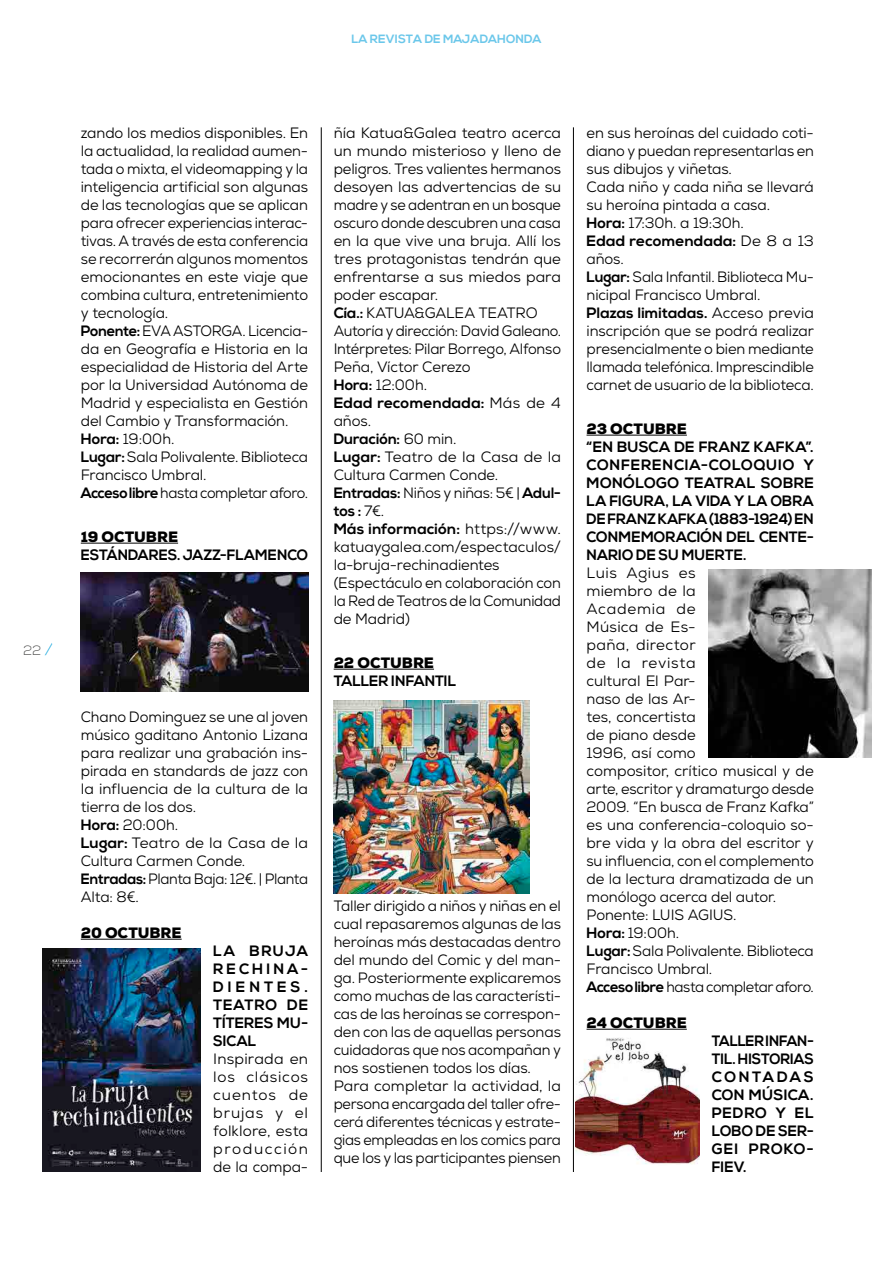
<style>
.page{position:relative;width:893px;height:1263px;background:#fff}
.page>*{position:absolute;margin:0;border:0;box-sizing:border-box;transform-origin:0 0}
.TEXTO_AGENDA{font:15px/18px "Nexa";letter-spacing:-.01em;color:#000;text-align:justify}
.TEXTO_AGENDA-2{font:700 15px/18px "Nexa";letter-spacing:.01em;color:#000}
.TEXTO_AGENDA-3{font:15px/18px "Nexa";letter-spacing:-.01em;color:#000;text-align:justify;scale:.95 1}
.TEXTO_AGENDA-4{font:700 15px/18px "Nexa";letter-spacing:.01em;color:#000;text-align:justify;scale:.95 1}
.TEXTO_AGENDA-5{font:15px/18px "Nexa";letter-spacing:-.01em;color:#000;scale:.96 1}
.TEXTO{font:900 15px "Nexa";color:#000}
.TEXTO_AGENDA-6{font:15px "Nexa";letter-spacing:-.03em;color:#000;scale:.96 1}
.TEXTO_AGENDA-7{font:15px "Nexa";letter-spacing:-.03em;color:#000;scale:.95 1}
.t1{font:300 13.5px "Nexa";color:#565655}
.t2{font:700 12px "Nexa";color:#6bc7ea}
.s1{font-weight:700}
.s2{font-weight:400}
</style>
<div class="page">
<hr style="left:321px;top:127px;width:1px;height:1045px;background:#000">
<hr style="left:573px;top:127px;width:1px;height:1045px;background:#000">
<hr style="left:81px;top:543px;width:97px;height:1px;background:#000">
<hr style="left:81px;top:939px;width:101px;height:1px;background:#000">
<hr style="left:334px;top:669px;width:100px;height:1px;background:#000">
<hr style="left:586px;top:435px;width:101px;height:1px;background:#000">
<hr style="left:586px;top:1029px;width:101px;height:1px;background:#000">
<img style="left:334px;top:700px;width:195px;height:193px">
<img style="left:81px;top:572px;width:227px;height:119px">
<img style="left:43px;top:948px;width:157px;height:224px">
<img style="left:708px;top:570px;width:164px;height:188px">
<img style="left:575px;top:1038px;width:124px;height:126px">
<svg style="left:45px;top:643px;width:7px;height:12px"></svg>
<p class="t1" style="left:24px;top:643px;width:19px">22</p>
<p class="t2" style="left:351px;top:32px;width:191px">LA REVISTA DE MAJADAHONDA</p>
<p class="TEXTO_AGENDA" style="left:81px;top:124px;width:229px">zando los medios disponibles. En la actualidad, la realidad aumen&shy;tada o mixta, el videomapping y la inteligencia artificial son algunas de las tecnologías que se aplican para ofrecer experiencias interac&shy;tivas. A través de esta conferencia se recorrerán algunos momentos emocionantes en este viaje que combina cultura, entretenimiento y tecnología.</p>
<p class="TEXTO_AGENDA-3" style="left:81px;top:322px;width:241px"><span class="s1">Ponente:</span> EVA ASTORGA. Licencia&shy;da en Geografía e Historia en la especialidad de Historia del Arte por la Universidad Autónoma de Madrid y especialista en Gestión del Cambio y Transformación.</p>
<p class="TEXTO_AGENDA" style="left:81px;top:430px;width:95px"><span class="s1">Hora:</span> 19:00h.</p>
<p class="TEXTO_AGENDA" style="left:81px;top:448px;width:229px"><span class="s1">Lugar:</span> Sala Polivalente. Biblioteca<br>Francisco Umbral.</p>
<p class="TEXTO_AGENDA-6" style="left:81px;top:483px;width:238px"><span class="s1">Acceso libre</span> hasta completar aforo.</p>
<p class="TEXTO" style="left:81px;top:527px;width:99px">19 OCTUBRE</p>
<p class="TEXTO_AGENDA-2" style="left:81px;top:546px;width:229px">ESTÁNDARES. JAZZ-FLAMENCO</p>
<p class="TEXTO_AGENDA" style="left:81px;top:707px;width:229px">Chano Dominguez se une al joven músico gaditano Antonio Lizana para realizar una grabación ins&shy;pirada en standards de jazz con la influencia de la cultura de la tierra de los dos.</p>
<p class="TEXTO_AGENDA" style="left:81px;top:815px;width:99px"><span class="s1">Hora:</span> 20:00h.</p>
<p class="TEXTO_AGENDA" style="left:81px;top:833px;width:229px"><span class="s1">Lugar:</span> Teatro de la Casa de la<br>Cultura Carmen Conde.</p>
<p class="TEXTO_AGENDA-3" style="left:81px;top:869px;width:241px"><span class="s1">Entradas:</span> Planta Baja: 12€. | Planta<br>Alta: 8€.</p>
<p class="TEXTO" style="left:81px;top:923px;width:102px">20 OCTUBRE</p>
<p class="TEXTO_AGENDA-2" style="left:213px;top:942px;width:96px;text-align:justify">LA BRUJA RECHINA-DIENTES.<br>TEATRO DE TÍTERES MU-SICAL</p>
<p class="TEXTO_AGENDA" style="left:213px;top:1049px;width:96px">Inspirada en los clásicos cuentos de brujas y el folklore, esta producción de la compa-</p>
<p class="TEXTO_AGENDA" style="left:334px;top:124px;width:229px">ñía Katua&amp;Galea teatro acerca un mundo misterioso y lleno de peligros. Tres valientes hermanos desoyen las advertencias de su madre y se adentran en un bosque oscuro donde descubren una casa en la que vive una bruja. Allí los tres protagonistas tendrán que enfrentarse a sus miedos para poder escapar.</p>
<p class="TEXTO_AGENDA" style="left:334px;top:304px;width:206px"><span class="s1">Cía.:</span> KATUA&amp;GALEA TEATRO</p>
<p class="TEXTO_AGENDA-3" style="left:334px;top:322px;width:241px">Autoría y dirección: David Galeano.<br>Intérpretes: Pilar Borrego, Alfonso Peña, Víctor Cerezo</p>
<p class="TEXTO_AGENDA" style="left:334px;top:376px;width:95px"><span class="s1">Hora:</span> 12:00h.</p>
<p class="TEXTO_AGENDA-2" style="left:334px;top:394px;width:229px">Edad recomendada: <span class="s2">Más de 4 años.</span></p>
<p class="TEXTO_AGENDA-2" style="left:334px;top:430px;width:124px">Duración: <span class="s2">60 min.</span></p>
<p class="TEXTO_AGENDA" style="left:334px;top:448px;width:229px"><span class="s1">Lugar:</span> Teatro de la Casa de la<br>Cultura Carmen Conde.</p>
<p class="TEXTO_AGENDA-2" style="left:334px;top:484px;width:229px">Entradas: <span class="s2">Niños y niñas: 5€ |</span> Adul&shy;tos : <span class="s2">7€.</span></p>
<p class="TEXTO_AGENDA" style="left:334px;top:520px;width:229px"><span class="s1">Más información:</span> https://www. katuaygalea.com/espectaculos/ la-bruja-rechinadientes</p>
<p class="TEXTO_AGENDA" style="left:334px;top:574px;width:229px">(Espectáculo en colaboración con la Red de Teatros de la Comunidad de Madrid)</p>
<p class="TEXTO" style="left:334px;top:653px;width:102px">22 OCTUBRE</p>
<p class="TEXTO_AGENDA-2" style="left:334px;top:672px;width:124px">TALLER INFANTIL</p>
<p class="TEXTO_AGENDA" style="left:334px;top:897px;width:229px">Taller dirigido a niños y niñas en el cual repasaremos algunas de las heroínas más destacadas dentro del mundo del Comic y del man&shy;ga. Posteriormente explicaremos como muchas de las característi&shy;cas de las heroínas se correspon&shy;den con las de aquellas personas cuidadoras que nos acompañan y nos sostienen todos los días.</p>
<p class="TEXTO_AGENDA" style="left:334px;top:1077px;width:229px">Para completar la actividad, la persona encargada del taller ofre&shy;cerá diferentes técnicas y estrate&shy;gias empleadas en los comics para que los y las participantes piensen</p>
<p class="TEXTO_AGENDA" style="left:586px;top:124px;width:229px">en sus heroínas del cuidado coti&shy;diano y puedan representarlas en sus dibujos y viñetas.</p>
<p class="TEXTO_AGENDA" style="left:586px;top:178px;width:229px">Cada niño y cada niña se llevará su heroína pintada a casa.</p>
<p class="TEXTO_AGENDA" style="left:586px;top:214px;width:159px"><span class="s1">Hora:</span> 17:30h. a 19:30h.</p>
<p class="TEXTO_AGENDA-2" style="left:586px;top:232px;width:229px">Edad recomendada: <span class="s2">De 8 a 13 años.</span></p>
<p class="TEXTO_AGENDA-5" style="left:586px;top:268px;width:238px"><span class="s1">Lugar:</span> Sala Infantil. Biblioteca Mu&shy;nicipal Francisco Umbral.</p>
<p class="TEXTO_AGENDA" style="left:586px;top:304px;width:229px"><span class="s1">Plazas limitadas.</span> Acceso previa inscripción que se podrá realizar presencialmente o bien mediante llamada telefónica. Imprescindible carnet de usuario de la biblioteca.</p>
<p class="TEXTO" style="left:586px;top:419px;width:102px">23 OCTUBRE</p>
<p class="TEXTO_AGENDA-2" style="left:586px;top:438px;width:229px;text-align:justify">“EN BUSCA DE FRANZ KAFKA”.<br>CONFERENCIA-COLOQUIO Y MONÓLOGO TEATRAL SOBRE LA FIGURA, LA VIDA Y LA OBRA DE FRANZ KAFKA (1883-1924) EN CONMEMORACIÓN DEL CENTE-NARIO DE SU MUERTE.</p>
<p class="TEXTO_AGENDA" style="left:586px;top:563px;width:229px;text-align:left">Luis Agius es<br>miembro de la<br>Academia de<br>Música de Es-<br>paña, director<br>de la revista<br>cultural El Par-<br>naso de las Ar-<br>tes, concertista<br>de piano desde<br>1996, así como<br>compositor, crítico musical y de arte, escritor y dramaturgo desde<br>2009. “En busca de Franz Kafka” es una conferencia-coloquio so&shy;bre vida y la obra del escritor y su influencia, con el complemento de la lectura dramatizada de un monólogo acerca del autor.</p>
<p class="TEXTO_AGENDA" style="left:586px;top:905px;width:152px">Ponente: LUIS AGIUS.</p>
<p class="TEXTO_AGENDA" style="left:586px;top:923px;width:94px"><span class="s1">Hora:</span> 19:00h.</p>
<p class="TEXTO_AGENDA" style="left:586px;top:941px;width:229px"><span class="s1">Lugar:</span> Sala Polivalente. Biblioteca<br>Francisco Umbral.</p>
<p class="TEXTO_AGENDA-7" style="left:586px;top:977px;width:241px"><span class="s1">Acceso libre</span> hasta completar aforo.</p>
<p class="TEXTO" style="left:586px;top:1013px;width:102px">24 OCTUBRE</p>
<p class="TEXTO_AGENDA-4" style="left:712px;top:1032px;width:109px">TALLER INFAN-TIL. HISTORIAS CONTADAS CON MÚSICA.<br>PEDRO Y EL LOBO DE SER-GEI PROKO-FIEV.</p>
</div>
